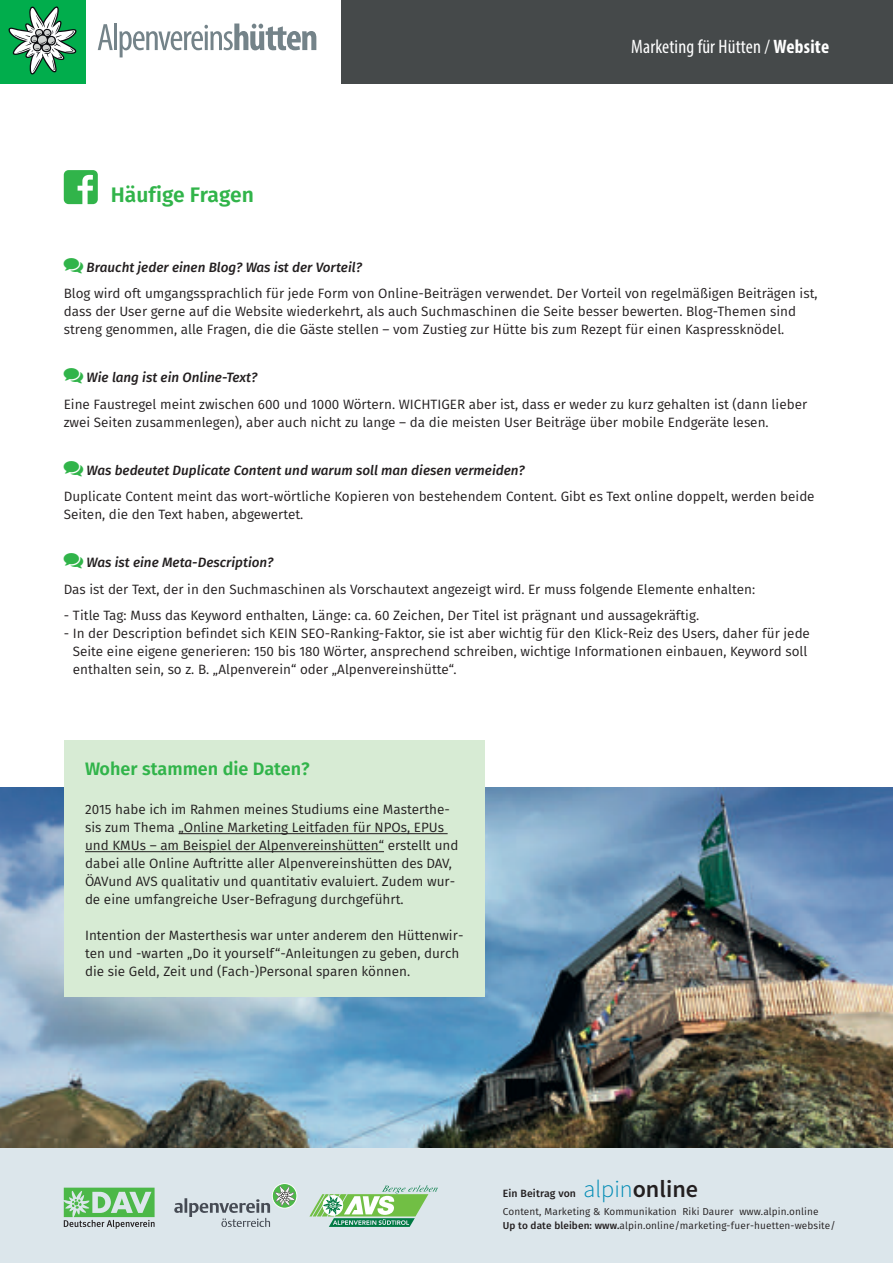
<style>
.page{position:relative;width:893px;height:1263px;background:#fff}
.page>*{position:absolute;margin:0;border:0;box-sizing:border-box;transform-origin:0 0}
.t1{font:600 24.15px "Source Sans Pro";color:#231f20}
.t2{font:600 21px "Fira Sans";color:#31b44a}
.t3{font:condensed 19.5px "Myriad Pro";letter-spacing:.01em;color:#fff}
.t4{font:600 18px "Fira Sans";color:#31b44a}
.t5{font:13.5px/18px "Fira Sans";color:#231f20}
.t6{font:italic 500 13.5px "Fira Sans";color:#231f20}
.t7{font:500 10.5px "Fira Sans";letter-spacing:.01em;color:#231f20}
.t8{font:10.05px/13.5px "Fira Sans";letter-spacing:.01em;color:#231f20}
.s1{font-weight:700}
.s2{font-weight:300;color:#008bb5}
.s3{font-weight:500}
</style>
<div class="page">
<div style="left:0;top:0;width:893px;height:84px;background:#45494a"></div>
<div style="left:0;top:0;width:340px;height:83px;background:#fff"></div>
<div style="left:0;top:0;width:85px;height:83px;background:#01ad4c"></div>
<svg style="left:8px;top:6px;width:69px;height:69px"></svg>
<svg style="left:98px;top:24px;width:15px;height:26px"></svg>
<hr style="left:114px;top:24px;width:3px;height:26px;background:#748389">
<svg style="left:119px;top:24px;width:197px;height:33px"></svg>
<img style="left:0;top:787px;width:893px;height:361px">
<div style="left:0;top:1148px;width:893px;height:115px;background:#dce6eb"></div>
<svg style="left:272px;top:1183px;width:25px;height:25px"></svg>
<div style="left:272px;top:1183px;width:25px;height:25px;border:1px solid #fff;border-radius:50%"></div>
<svg style="left:174px;top:1186px;width:121px;height:41px"></svg>
<svg style="left:64px;top:1187px;width:91px;height:42px"></svg>
<svg style="left:309px;top:1185px;width:129px;height:42px"></svg>
<div style="left:64px;top:740px;width:421px;height:256px;background:#d7ebd4"></div>
<hr style="left:179px;top:833px;width:269px;height:1px;background:#231f20">
<hr style="left:85px;top:851px;width:299px;height:1px;background:#231f20">
<svg style="left:64px;top:170px;width:34px;height:34px"></svg>
<h2 class="t2" style="left:111px;top:180px;width:145px">Häufige Fragen</h2>
<h3 class="t3" style="left:631px;top:35px;width:200px">Marketing für Hütten / <span class="s1">Website</span></h3>
<p class="t6" style="left:87px;top:258px;width:277px">Braucht jeder einen Blog? Was ist der Vorteil?</p>
<p class="t5" style="left:64px;top:286px;width:755px">Blog wird oft umgangssprachlich für jede Form von Online-Beiträgen verwendet. Der Vorteil von regelmäßigen Beiträgen ist, dass der User gerne auf die Website wiederkehrt, als auch Suchmaschinen die Seite besser bewerten. Blog-Themen sind streng genommen, alle Fragen, die die Gäste stellen – vom Zustieg zur Hütte bis zum Rezept für einen Kaspressknödel.</p>
<p class="t6" style="left:87px;top:368px;width:172px">Wie lang ist ein Online-Text?</p>
<p class="t5" style="left:64px;top:396px;width:745px">Eine Faustregel meint zwischen 600 und 1000 Wörtern. WICHTIGER aber ist, dass er weder zu kurz gehalten ist (dann lieber zwei Seiten zusammenlegen), aber auch nicht zu lange – da die meisten User Beiträge über mobile Endgeräte lesen.</p>
<p class="t6" style="left:87px;top:461px;width:440px">Was bedeutet Duplicate Content und warum soll man diesen vermeiden?</p>
<p class="t5" style="left:64px;top:489px;width:752px">Duplicate Content meint das wort-wörtliche Kopieren von bestehendem Content. Gibt es Text online doppelt, werden beide<br>Seiten, die den Text haben, abgewertet.</p>
<p class="t6" style="left:87px;top:553px;width:188px">Was ist eine Meta-Description?</p>
<p class="t5" style="left:64px;top:581px;width:693px">Das ist der Text, der in den Suchmaschinen als Vorschautext angezeigt wird. Er muss folgende Elemente enhalten:</p>
<p class="t5" style="left:64px;top:608px;width:637px">- Title Tag: Muss das Keyword enthalten, Länge: ca. 60 Zeichen, Der Titel ist prägnant und aussagekräftig.</p>
<p class="t5" style="left:73px;top:626px;width:739px;text-indent:-9px">- In der Description befindet sich KEIN SEO-Ranking-Faktor, sie ist aber wichtig für den Klick-Reiz des Users, daher für jede<br>Seite eine eigene generieren: 150 bis 180 Wörter, ansprechend schreiben, wichtige Informationen einbauen, Keyword soll enthalten sein, so z. B. „Alpenverein“ oder „Alpenvereinshütte“.</p>
<h3 class="t4" style="left:85px;top:756px;width:226px">Woher stammen die Daten?</h3>
<p class="t5" style="left:85px;top:802px;width:375px">2015 habe ich im Rahmen meines Studiums eine Masterthe&shy;sis zum Thema „Online Marketing Leitfaden für NPOs, EPUs und KMUs – am Beispiel der Alpenvereinshütten“ erstellt und dabei alle Online Auftritte aller Alpenvereinshütten des DAV, ÖAVund AVS qualitativ und quantitativ evaluiert. Zudem wur&shy;de eine umfangreiche User-Befragung durchgeführt.</p>
<p class="t5" style="left:85px;top:928px;width:380px">Intention der Masterthesis war unter anderem den Hüttenwir&shy;ten und -warten „Do it yourself“-Anleitungen zu geben, durch die sie Geld, Zeit und (Fach-)Personal sparen können.</p>
<p class="t7" style="left:503px;top:1186px;width:75px">Ein Beitrag von</p>
<h1 class="t1" style="left:584px;top:1173px;width:116px"><span class="s2">alpin</span>online</h1>
<p class="t8" style="left:503px;top:1206px;width:334px">Content, Marketing &amp; Kommunikation Riki Daurer www.alpin.online<br><span class="s3">Up to date bleiben: www.</span>alpin.online/marketing-fuer-huetten-website/</p>
</div>
